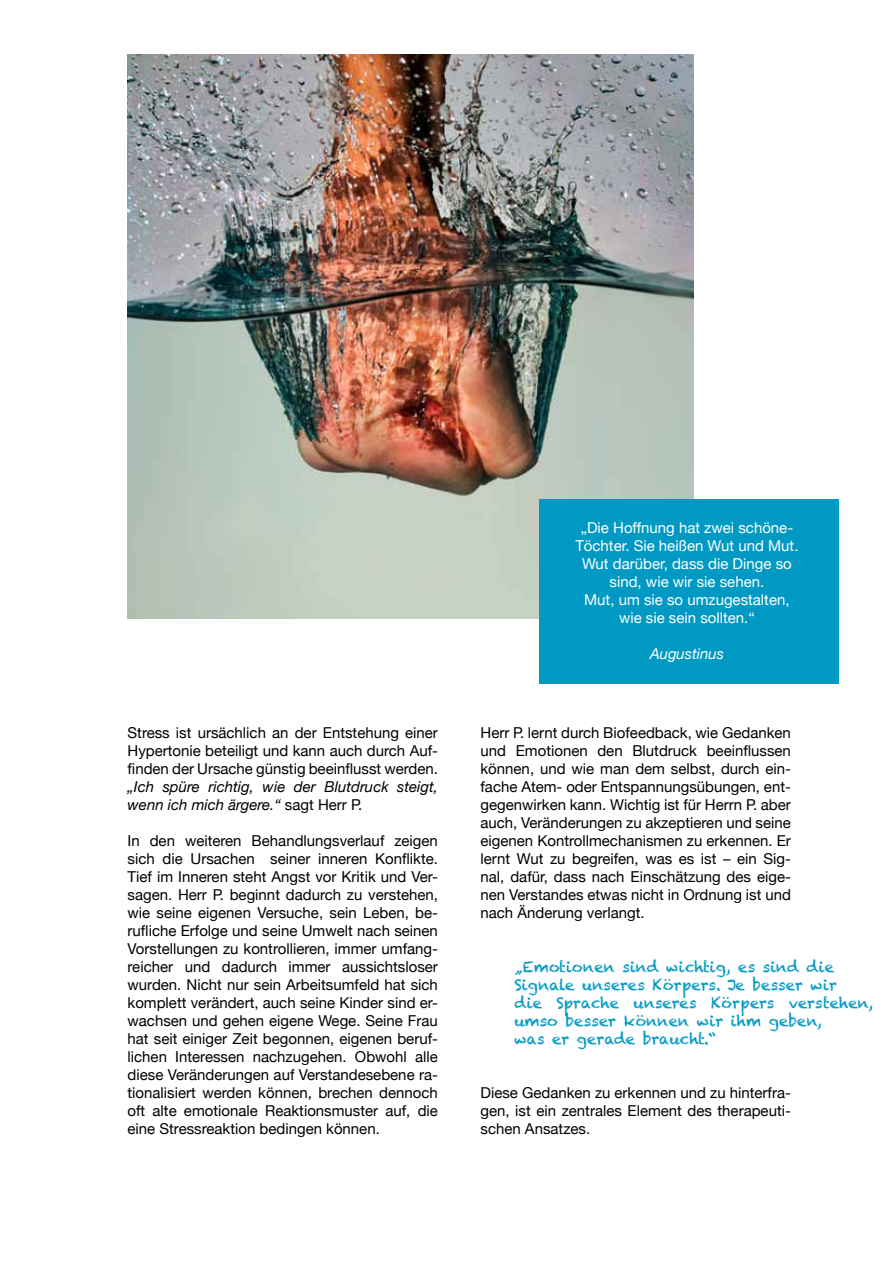
<style>
.page{position:relative;width:893px;height:1263px;background:#fff}
.page>*{position:absolute;margin:0;border:0;box-sizing:border-box;transform-origin:0 0}
.t1{font:15px/18px "Helvetica Neue";color:#000;text-align:justify}
.t2{font:15px/18px "Chalkduster";color:#0099c4}
.t3{font:15px/18px "Helvetica Neue";color:#fff;text-align:center}
.t4{font:italic 15px/18px "Helvetica Neue";color:#000}
.t5{font:italic 15px "Helvetica Neue";color:#fff}
.s1{font-style:normal}
</style>
<div class="page">
<img style="left:128px;top:54px;width:566px;height:565px">
<div style="left:539px;top:499px;width:300px;height:185px;background:#0099c4"></div>
<p class="t1" style="left:128px;top:723px;width:312px">Stress ist ursächlich an der Entstehung einer Hypertonie beteiligt und kann auch durch Auf&shy;finden der Ursache günstig beeinflusst werden.</p>
<p class="t4" style="left:128px;top:777px;width:312px">„Ich spüre richtig, wie der Blutdruck steigt, wenn ich mich ärgere.“ <span class="s1">sagt Herr P.</span></p>
<p class="t1" style="left:128px;top:831px;width:312px">In den weiteren Behandlungsverlauf zeigen sich die Ursachen seiner inneren Konflikte.<br>Tief im Inneren steht Angst vor Kritik und Ver&shy;sagen. Herr P. beginnt dadurch zu verstehen, wie seine eigenen Versuche, sein Leben, be&shy;rufliche Erfolge und seine Umwelt nach seinen Vorstellungen zu kontrollieren, immer umfang&shy;reicher und dadurch immer aussichtsloser wurden. Nicht nur sein Arbeitsumfeld hat sich komplett verändert, auch seine Kinder sind er&shy;wachsen und gehen eigene Wege. Seine Frau hat seit einiger Zeit begonnen, eigenen beruf&shy;lichen Interessen nachzugehen. Obwohl alle diese Veränderungen auf Verstandesebene ra&shy;tionalisiert werden können, brechen dennoch oft alte emotionale Reaktionsmuster auf, die eine Stressreaktion bedingen können.</p>
<p class="t3" style="left:575px;top:518px;width:225px">„Die Hoffnung hat zwei schöne-<br>Töchter. Sie heißen Wut und Mut.<br>Wut darüber, dass die Dinge so sind, wie wir sie sehen.<br>Mut, um sie so umzugestalten, wie sie sein sollten.“</p>
<p class="t5" style="left:650px;top:645px;width:76px">Augustinus</p>
<p class="t1" style="left:480px;top:723px;width:312px">Herr P. lernt durch Biofeedback, wie Gedanken und Emotionen den Blutdruck beeinflussen können, und wie man dem selbst, durch ein&shy;fache Atem- oder Entspannungsübungen, ent&shy;gegenwirken kann. Wichtig ist für Herrn P. aber auch, Veränderungen zu akzeptieren und seine eigenen Kontrollmechanismen zu erkennen. Er lernt Wut zu begreifen, was es ist – ein Sig&shy;nal, dafür, dass nach Einschätzung des eige&shy;nen Verstandes etwas nicht in Ordnung ist und nach Änderung verlangt.</p>
<p class="t2" style="left:514px;top:958px;width:360px">„Emotionen sind wichtig, es sind die Signale unseres Körpers. Je besser wir<br>die Sprache unseres Körpers verstehen, umso besser können wir ihm geben,<br>was er gerade braucht.“</p>
<p class="t1" style="left:480px;top:1083px;width:312px">Diese Gedanken zu erkennen und zu hinterfra&shy;gen, ist ein zentrales Element des therapeuti&shy;schen Ansatzes.</p>
</div>
